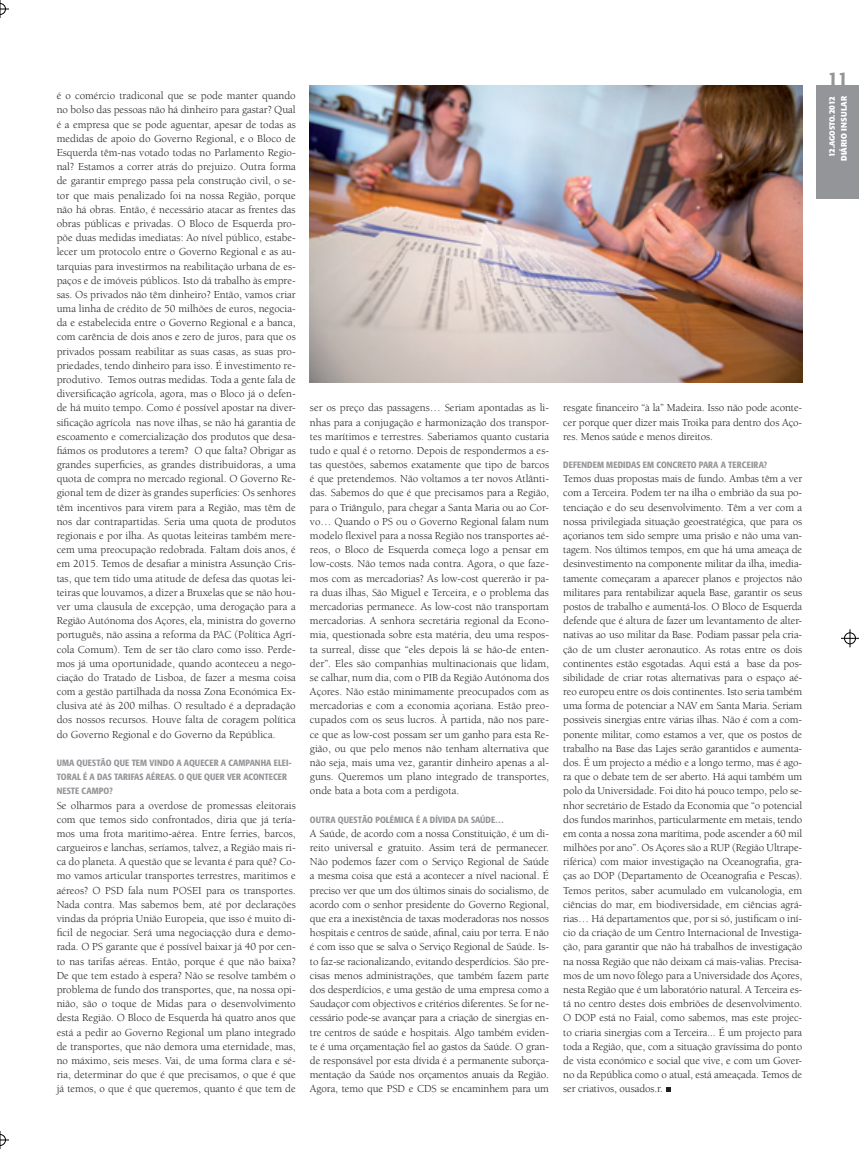
<style>
.page{position:relative;width:859px;height:1149px;background:#fff}
.page>*{position:absolute;margin:0;border:0;box-sizing:border-box;transform-origin:0 0}
.t1{font:500 18px "Formata";color:#939598}
.t2{font:11px/14.2px "Berkeley";letter-spacing:-.01em;color:#231f20;text-align:justify}
.t3{font:500 condensed 9px/14.2px "Formata";letter-spacing:.01em;color:#939598}
.t4{font:700 8px/12px "Formata";letter-spacing:.02em;color:#fff;text-align:center}
.s1{font-size:7.5px}
</style>
<div class="page">
<svg style="left:0;top:0;width:9px;height:18px"></svg>
<svg style="left:0;top:1131px;width:9px;height:17px"></svg>
<svg style="left:841px;top:629px;width:17px;height:18px"></svg>
<div style="left:844px;top:632px;width:12px;height:11px;border:1px solid #000;border-radius:50%"></div>
<div style="left:816px;top:85px;width:42px;height:113px;background:#939598"></div>
<svg style="left:666px;top:1087px;width:4px;height:4px"></svg>
<img style="left:310px;top:85px;width:492px;height:298px">
<p class="t2" style="left:57px;top:89px;width:241px">é o comércio tradiconal que se pode manter quando no bolso das pessoas não há dinheiro para gastar? Qual é a empresa que se pode aguentar, apesar de todas as medidas de apoio do Governo Regional, e o Bloco de Esquerda têm-nas votado todas no Parlamento Regio&shy;nal? Estamos a correr atrás do prejuizo. Outra forma de garantir emprego passa pela construção civil, o se&shy;tor que mais penalizado foi na nossa Região, porque não há obras. Então, é necessário atacar as frentes das obras públicas e privadas. O Bloco de Esquerda pro&shy;põe duas medidas imediatas: Ao nível público, estabe&shy;lecer um protocolo entre o Governo Regional e as au&shy;tarquias para investirmos na reabilitação urbana de es&shy;paços e de imóveis públicos. Isto dá trabalho às empre&shy;sas. Os privados não têm dinheiro? Então, vamos criar uma linha de crédito de 50 milhões de euros, negocia&shy;da e estabelecida entre o Governo Regional e a banca, com carência de dois anos e zero de juros, para que os privados possam reabilitar as suas casas, as suas pro&shy;priedades, tendo dinheiro para isso. É investimento re&shy;produtivo. Temos outras medidas. Toda a gente fala de diversificação agrícola, agora, mas o Bloco já o defen&shy;de há muito tempo. Como é possível apostar na diver&shy;sificação agrícola nas nove ilhas, se não há garantia de escoamento e comercialização dos produtos que desa&shy;fiámos os produtores a terem? O que falta? Obrigar as grandes superficies, as grandes distribuidoras, a uma quota de compra no mercado regional. O Governo Re&shy;gional tem de dizer às grandes superfícies: Os senhores têm incentivos para virem para a Região, mas têm de nos dar contrapartidas. Seria uma quota de produtos regionais e por ilha. As quotas leiteiras também mere&shy;cem uma preocupação redobrada. Faltam dois anos, é em 2015. Temos de desafiar a ministra Assunção Cris&shy;tas, que tem tido uma atitude de defesa das quotas lei&shy;teiras que louvamos, a dizer a Bruxelas que se não hou&shy;ver uma clausula de excepção, uma derogação para a Região Autónoma dos Açores, ela, ministra do governo português, não assina a reforma da PAC (Política Agrí&shy;cola Comum). Tem de ser tão claro como isso. Perde&shy;mos já uma oportunidade, quando aconteceu a nego&shy;ciação do Tratado de Lisboa, de fazer a mesma coisa com a gestão partilhada da nossa Zona Económica Ex&shy;clusiva até às 200 milhas. O resultado é a depradação dos nossos recursos. Houve falta de coragem política do Governo Regional e do Governo da República.</p>
<p class="t3" style="left:57px;top:755px;width:236px">UMA QUESTÃO QUE TEM VINDO A AQUECER A CAMPANHA ELEI-<br>TORAL É A DAS TARIFAS AÉREAS. O QUE QUER VER ACONTECER<br>NESTE CAMPO?</p>
<p class="t2" style="left:57px;top:798px;width:241px">Se olharmos para a overdose de promessas eleitorais com que temos sido confrontados, diria que já tería&shy;mos uma frota maritimo-aérea. Entre ferries, barcos, cargueiros e lanchas, seríamos, talvez, a Região mais ri&shy;ca do planeta. A questão que se levanta é para quê? Co&shy;mo vamos articular transportes terrestres, maritimos e aéreos? O PSD fala num POSEI para os transportes.<br>Nada contra. Mas sabemos bem, até por declarações vindas da própria União Europeia, que isso é muito di&shy;ficil de negociar. Será uma negociaçção dura e demo&shy;rada. O PS garante que é possível baixar já 40 por cen&shy;to nas tarifas aéreas. Então, porque é que não baixa?<br>De que tem estado à espera? Não se resolve também o problema de fundo dos transportes, que, na nossa opi&shy;nião, são o toque de Midas para o desenvolvimento desta Região. O Bloco de Esquerda há quatro anos que está a pedir ao Governo Regional um plano integrado de transportes, que não demora uma eternidade, mas, no máximo, seis meses. Vai, de uma forma clara e sé&shy;ria, determinar do que é que precisamos, o que é que já temos, o que é que queremos, quanto é que tem de</p>
<p class="t2" style="left:310px;top:401px;width:241px">ser os preço das passagens… Seriam apontadas as li&shy;nhas para a conjugação e harmonização dos transpor&shy;tes marítimos e terrestres. Saberiamos quanto custaria tudo e qual é o retorno. Depois de respondermos a es&shy;tas questões, sabemos exatamente que tipo de barcos é que pretendemos. Não voltamos a ter novos Atlânti&shy;das. Sabemos do que é que precisamos para a Região, para o Triângulo, para chegar a Santa Maria ou ao Cor&shy;vo… Quando o PS ou o Governo Regional falam num modelo flexivel para a nossa Região nos transportes aé&shy;reos, o Bloco de Esquerda começa logo a pensar em low-costs. Não temos nada contra. Agora, o que faze&shy;mos com as mercadorias? As low-cost quererão ir pa&shy;ra duas ilhas, São Miguel e Terceira, e o problema das mercadorias permanece. As low-cost não transportam mercadorias. A senhora secretária regional da Econo&shy;mia, questionada sobre esta matéria, deu uma respos&shy;ta surreal, disse que “eles depois lá se hão-de enten&shy;der”. Eles são companhias multinacionais que lidam, se calhar, num dia, com o PIB da Região Autónoma dos Açores. Não estão minimamente preocupados com as mercadorias e com a economia açoriana. Estão preo&shy;cupados com os seus lucros. À partida, não nos pare&shy;ce que as low-cost possam ser um ganho para esta Re&shy;gião, ou que pelo menos não tenham alternativa que não seja, mais uma vez, garantir dinheiro apenas a al&shy;guns. Queremos um plano integrado de transportes, onde bata a bota com a perdigota.</p>
<p class="t3" style="left:310px;top:812px;width:196px">OUTRA QUESTÃO POLÉMICA É A DÍVIDA DA SAÚDE…</p>
<p class="t2" style="left:310px;top:826px;width:241px">A Saúde, de acordo com a nossa Constituição, é um di&shy;reito universal e gratuito. Assim terá de permanecer.<br>Não podemos fazer com o Serviço Regional de Saúde a mesma coisa que está a acontecer a nível nacional. É preciso ver que um dos últimos sinais do socialismo, de acordo com o senhor presidente do Governo Regional, que era a inexistência de taxas moderadoras nos nossos hospitais e centros de saúde, afinal, caiu por terra. E não é com isso que se salva o Serviço Regional de Saúde. Is&shy;to faz-se racionalizando, evitando desperdícios. São pre&shy;cisas menos administrações, que também fazem parte dos desperdícios, e uma gestão de uma empresa como a Saudaçor com objectivos e critérios diferentes. Se for ne&shy;cessário pode-se avançar para a criação de sinergias en&shy;tre centros de saúde e hospitais. Algo também eviden&shy;te é uma orçamentação fiel ao gastos da Saúde. O gran&shy;de responsável por esta dívida é a permanente suborça&shy;mentação da Saúde nos orçamentos anuais da Região.<br>Agora, temo que PSD e CDS se encaminhem para um</p>
<p class="t2" style="left:563px;top:401px;width:241px">resgate financeiro “à la” Madeira. Isso não pode aconte&shy;cer porque quer dizer mais Troika para dentro dos Aço&shy;res. Menos saúde e menos direitos.</p>
<p class="t3" style="left:563px;top:457px;width:206px">DEFENDEM MEDIDAS EM CONCRETO PARA A TERCEIRA?</p>
<p class="t2" style="left:563px;top:472px;width:241px">Temos duas propostas mais de fundo. Ambas têm a ver com a Terceira. Podem ter na ilha o embrião da sua po&shy;tenciação e do seu desenvolvimento. Têm a ver com a nossa privilegiada situação geoestratégica, que para os açorianos tem sido sempre uma prisão e não uma van&shy;tagem. Nos últimos tempos, em que há uma ameaça de desinvestimento na componente militar da ilha, imedia&shy;tamente começaram a aparecer planos e projectos não militares para rentabilizar aquela Base, garantir os seus postos de trabalho e aumentá-los. O Bloco de Esquerda defende que é altura de fazer um levantamento de alter&shy;nativas ao uso militar da Base. Podiam passar pela cria&shy;ção de um cluster aeronautico. As rotas entre os dois continentes estão esgotadas. Aqui está a base da pos&shy;sibilidade de criar rotas alternativas para o espaço aé&shy;reo europeu entre os dois continentes. Isto seria também uma forma de potenciar a NAV em Santa Maria. Seriam possiveis sinergias entre várias ilhas. Não é com a com&shy;ponente militar, como estamos a ver, que os postos de trabalho na Base das Lajes serão garantidos e aumenta&shy;dos. É um projecto a médio e a longo termo, mas é ago&shy;ra que o debate tem de ser aberto. Há aqui também um polo da Universidade. Foi dito há pouco tempo, pelo se&shy;nhor secretário de Estado da Economia que “o potencial dos fundos marinhos, particularmente em metais, tendo em conta a nossa zona marítima, pode ascender a 60 mil milhões por ano”. Os Açores são a RUP (Região Ultrape&shy;riférica) com maior investigação na Oceanografia, gra&shy;ças ao DOP (Departamento de Oceanografia e Pescas).<br>Temos peritos, saber acumulado em vulcanologia, em ciências do mar, em biodiversidade, em ciências agrá&shy;rias… Há departamentos que, por si só, justificam o iní&shy;cio da criação de um Centro Internacional de Investiga&shy;ção, para garantir que não há trabalhos de investigação na nossa Região que não deixam cá mais-valias. Precisa&shy;mos de um novo fôlego para a Universidade dos Açores, nesta Região que é um laboratório natural. A Terceira es&shy;tá no centro destes dois embriões de desenvolvimento.<br>O DOP está no Faial, como sabemos, mas este projec&shy;to criaria sinergias com a Terceira... É um projecto para toda a Região, que, com a situação gravíssima do ponto de vista económico e social que vive, e com um Gover&shy;no da República como o atual, está ameaçada. Temos de ser criativos, ousados.r.</p>
<h1 class="t1" style="left:828px;top:68px;width:22px">11</h1>
<p class="t4" style="left:826px;top:161px;width:67px;rotate:-90deg">12.<span class="s1">AGOSTO</span>.2012<br>DIÁRIO INSULAR</p>
</div>
